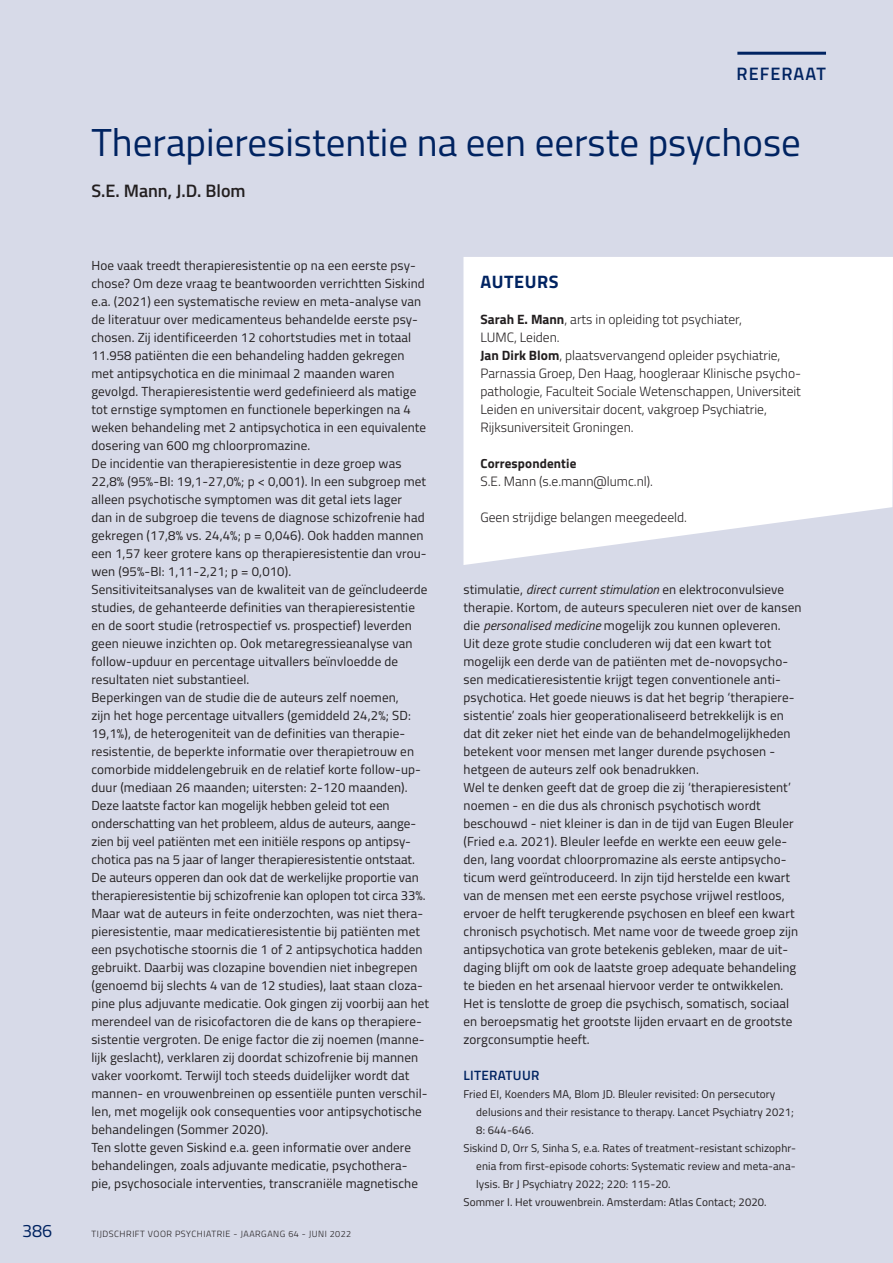
<style>
.page{position:relative;width:893px;height:1263px;background:#d7dae8}
.page>*{position:absolute;margin:0;border:0;box-sizing:border-box;transform-origin:0 0}
.t1{font:39px "Titillium Web";color:#002361}
.t2{font:600 18px "Titillium Web";color:#231f20}
.t3{font:600 18px "Titillium Web";letter-spacing:.06em;color:#002361}
.t4{font:700 18px "Titillium Web";letter-spacing:.03em;color:#002361}
.t5{font:18px "Titillium Web";color:#002361}
.t6{font:300 13.5px/18px "Titillium Web";color:#231f20}
.t7{font:600 13.5px "Titillium Web";letter-spacing:.02em;color:#002361}
.t8{font:13.2px/18px "Titillium Web";letter-spacing:.01em;color:#231f20}
.t9{font:700 13.2px "Titillium Web";letter-spacing:.01em;color:#231f20}
.t10{font:11.25px "Titillium Web";letter-spacing:.01em;color:#231f20}
.t11{font:300 9px "Titillium Web";letter-spacing:.06em;color:#231f20}
.s1{font-weight:700}
.s2{font-style:italic}
</style>
<div class="page">
<svg style="left:463px;top:257px;width:430px;height:308px;background:#fbfbfc"></svg>
<hr style="left:737px;top:52px;width:89px;height:3px;background:#002361">
<h2 class="t3" style="left:736px;top:60px;width:91px">REFERAAT</h2>
<h1 class="t1" style="left:91px;top:114px;width:711px">Therapieresistentie na een eerste psychose</h1>
<h2 class="t2" style="left:91px;top:177px;width:156px">S.E. Mann, J.D. Blom</h2>
<p class="t8" style="left:91px;top:256px;width:339px">Hoe vaak treedt therapieresistentie op na een eerste psy&shy;chose? Om deze vraag te beantwoorden verrichtten Siskind e.a. (2021) een systematische review en meta-analyse van de literatuur over medicamenteus behandelde eerste psy&shy;chosen. Zij identificeerden 12 cohortstudies met in totaal 11.958 patiënten die een behandeling hadden gekregen met antipsychotica en die minimaal 2 maanden waren gevolgd. Therapieresistentie werd gedefinieerd als matige tot ernstige symptomen en functionele beperkingen na 4 weken behandeling met 2 antipsychotica in een equivalente dosering van 600 mg chloorpromazine.<br>De incidentie van therapieresistentie in deze groep was 22,8% (95%-BI: 19,1-27,0%; p &lt; 0,001). In een subgroep met alleen psychotische symptomen was dit getal iets lager<br>dan in de subgroep die tevens de diagnose schizofrenie had gekregen (17,8% vs. 24,4%; p = 0,046). Ook hadden mannen een 1,57 keer grotere kans op therapieresistentie dan vrou&shy;wen (95%-BI: 1,11-2,21; p = 0,010).<br>Sensitiviteitsanalyses van de kwaliteit van de geïncludeerde studies, de gehanteerde definities van therapieresistentie en de soort studie (retrospectief vs. prospectief) leverden geen nieuwe inzichten op. Ook metaregressieanalyse van follow-upduur en percentage uitvallers beïnvloedde de resultaten niet substantieel.<br>Beperkingen van de studie die de auteurs zelf noemen,<br>zijn het hoge percentage uitvallers (gemiddeld 24,2%; SD:<br>19,1%), de heterogeniteit van de definities van therapie&shy;resistentie, de beperkte informatie over therapietrouw en comorbide middelengebruik en de relatief korte follow-up&shy;duur (mediaan 26 maanden; uitersten: 2-120 maanden).<br>Deze laatste factor kan mogelijk hebben geleid tot een onderschatting van het probleem, aldus de auteurs, aange&shy;zien bij veel patiënten met een initiële respons op antipsy&shy;chotica pas na 5 jaar of langer therapieresistentie ontstaat.<br>De auteurs opperen dan ook dat de werkelijke proportie van therapieresistentie bij schizofrenie kan oplopen tot circa 33%.<br>Maar wat de auteurs in feite onderzochten, was niet thera&shy;pieresistentie, maar medicatieresistentie bij patiënten met een psychotische stoornis die 1 of 2 antipsychotica hadden gebruikt. Daarbij was clozapine bovendien niet inbegrepen (genoemd bij slechts 4 van de 12 studies), laat staan cloza&shy;pine plus adjuvante medicatie. Ook gingen zij voorbij aan het merendeel van de risicofactoren die de kans op therapiere&shy;sistentie vergroten. De enige factor die zij noemen (manne&shy;lijk geslacht), verklaren zij doordat schizofrenie bij mannen vaker voorkomt. Terwijl toch steeds duidelijker wordt dat mannen- en vrouwenbreinen op essentiële punten verschil&shy;len, met mogelijk ook consequenties voor antipsychotische behandelingen (Sommer 2020).<br>Ten slotte geven Siskind e.a. geen informatie over andere behandelingen, zoals adjuvante medicatie, psychothera&shy;pie, psychosociale interventies, transcraniële magnetische</p>
<h2 class="t5" style="left:22px;top:1218px;width:32px">386</h2>
<p class="t11" style="left:91px;top:1228px;width:261px">TIJDSCHRIFT VOOR PSYCHIATRIE - JAARGANG 64 - JUNI 2022</p>
<h2 class="t4" style="left:481px;top:268px;width:79px">AUTEURS</h2>
<p class="t6" style="left:480px;top:310px;width:322px"><span class="s1">Sarah E. Mann</span>, arts in opleiding tot psychiater,<br>LUMC, Leiden.<br><span class="s1">Jan Dirk Blom</span>, plaatsvervangend opleider psychiatrie, Parnassia Groep, Den Haag, hoogleraar Klinische psycho&shy;pathologie, Faculteit Sociale Wetenschappen, Universiteit Leiden en universitair docent, vakgroep Psychiatrie, Rijksuniversiteit Groningen.</p>
<p class="t9" style="left:480px;top:453px;width:97px">Correspondentie</p>
<p class="t6" style="left:480px;top:472px;width:174px">S.E. Mann (s.e.mann@lumc.nl).</p>
<p class="t6" style="left:480px;top:508px;width:208px">Geen strijdige belangen meegedeeld.</p>
<p class="t8" style="left:463px;top:579px;width:340px">stimulatie, <span class="s2">direct current stimulation</span> en elektroconvulsieve therapie. Kortom, de auteurs speculeren niet over de kansen die <span class="s2">personalised medicine</span> mogelijk zou kunnen opleveren.<br>Uit deze grote studie concluderen wij dat een kwart tot mogelijk een derde van de patiënten met de-novopsycho&shy;sen medicatieresistentie krijgt tegen conventionele anti&shy;psychotica. Het goede nieuws is dat het begrip ‘therapiere&shy;sistentie’ zoals hier geoperationaliseerd betrekkelijk is en dat dit zeker niet het einde van de behandelmogelijkheden betekent voor mensen met langer durende psychosen - hetgeen de auteurs zelf ook benadrukken.<br>Wel te denken geeft dat de groep die zij ‘therapieresistent’ noemen - en die dus als chronisch psychotisch wordt beschouwd - niet kleiner is dan in de tijd van Eugen Bleuler (Fried e.a. 2021). Bleuler leefde en werkte een eeuw gele&shy;den, lang voordat chloorpromazine als eerste antipsycho&shy;ticum werd geïntroduceerd. In zijn tijd herstelde een kwart van de mensen met een eerste psychose vrijwel restloos, ervoer de helft terugkerende psychosen en bleef een kwart chronisch psychotisch. Met name voor de tweede groep zijn antipsychotica van grote betekenis gebleken, maar de uit&shy;daging blijft om ook de laatste groep adequate behandeling te bieden en het arsenaal hiervoor verder te ontwikkelen.<br>Het is tenslotte de groep die psychisch, somatisch, sociaal en beroepsmatig het grootste lijden ervaart en de grootste zorgconsumptie heeft.</p>
<p class="t7" style="left:464px;top:1065px;width:77px">LITERATUUR</p>
<p class="t10" style="left:463px;top:1086px;width:313px">Fried EI, Koenders MA, Blom JD. Bleuler revisited: On persecutory</p>
<p class="t10" style="left:476px;top:1104px;width:319px">delusions and their resistance to therapy. Lancet Psychiatry 2021;</p>
<p class="t10" style="left:476px;top:1122px;width:59px">8: 644-646.</p>
<p class="t10" style="left:463px;top:1140px;width:334px">Siskind D, Orr S, Sinha S, e.a. Rates of treatment-resistant schizophr-</p>
<p class="t10" style="left:476px;top:1158px;width:321px">enia from first-episode cohorts: Systematic review and meta-ana-</p>
<p class="t10" style="left:476px;top:1176px;width:196px">lysis. Br J Psychiatry 2022; 220: 115-20.</p>
<p class="t10" style="left:463px;top:1194px;width:305px">Sommer I. Het vrouwenbrein. Amsterdam: Atlas Contact; 2020.</p>
</div>
